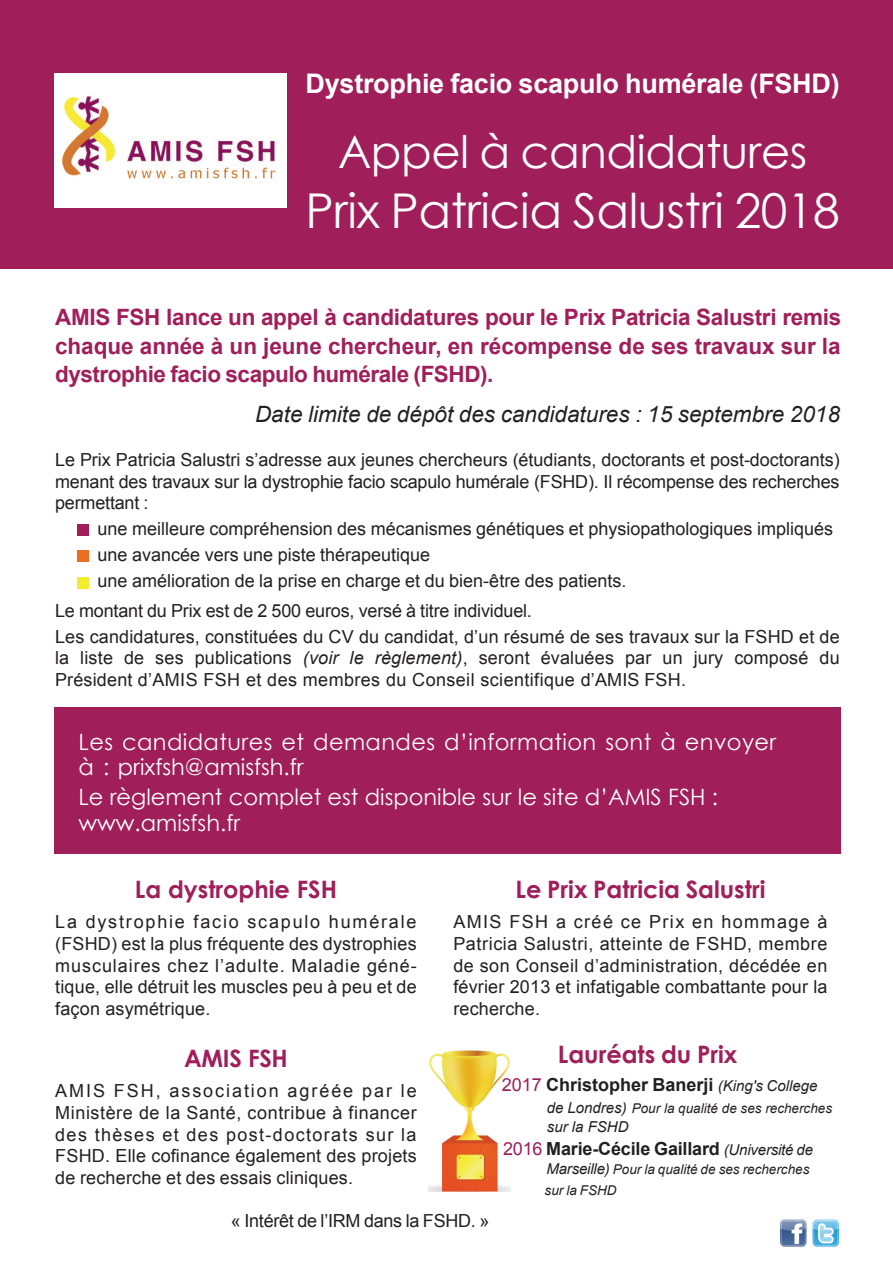
<style>
.page{position:relative;width:893px;height:1263px;background:#fff}
.page>*{position:absolute;margin:0;border:0;box-sizing:border-box;transform-origin:0 0}
.t1{font:48px "Century Gothic";letter-spacing:-.01em;color:#fff}
.t2{font:45px "Century Gothic";letter-spacing:-.01em;color:#fff}
.t3{font:700 27px "Arial";letter-spacing:-.01em;color:#fff}
.t4{font:700 24px "Century Gothic";color:#a01e5a}
.t5{font:700 22.5px/28.5px "Arial";letter-spacing:-.02em;color:#a01e5a;text-align:justify}
.t6{font:22.5px/25.5px "Century Gothic";letter-spacing:.02em;color:#fff}
.t7{font:22.5px/25.5px "Century Gothic";color:#fff}
.t8{font:italic 22.5px "Arial";color:#231f20}
.t9{font:18px/21.6px "Arial";letter-spacing:.01em;color:#231f20;text-align:justify}
.t10{font:700 18px "Arial";letter-spacing:-.005em;color:#231f20}
.t11{font:18px "Arial";letter-spacing:-.015em;color:#231f20}
.t12{font:italic 15px "Arial";color:#231f20}
.t13{font:italic 13.5px/21.6px "Arial";color:#231f20}
.s1{font-style:italic}
.s2{font-weight:400;color:#a01e5a}
.s3{font-weight:400;font-style:italic;font-size:15px}
.s4{font-size:15px}
</style>
<div class="page">
<img style="left:428px;top:1050px;width:82px;height:142px">
<div style="left:0;top:0;width:893px;height:269px;background:#a01e5a"></div>
<div style="left:54px;top:73px;width:232px;height:134px;background:#fff"></div>
<img style="left:62px;top:96px;width:214px;height:83px">
<div style="left:54px;top:707px;width:786px;height:147px;background:#a01e5a"></div>
<img style="left:780px;top:1219px;width:60px;height:28px">
<div style="left:77px;top:524px;width:12px;height:11px;background:#a01e5a"></div>
<div style="left:77px;top:550px;width:12px;height:12px;background:#ea6f23"></div>
<div style="left:77px;top:577px;width:12px;height:11px;background:#f4ed2f"></div>
<h3 class="t3" style="left:306px;top:65px;width:536px">Dystrophie facio scapulo humérale (FSHD)</h3>
<h2 class="t2" style="left:338px;top:120px;width:471px">Appel à candidatures</h2>
<h1 class="t1" style="left:306px;top:177px;width:536px">Prix Patricia Salustri 2018</h1>
<p class="t5" style="left:55px;top:304px;width:788px">AMIS FSH lance un appel à candidatures pour le Prix Patricia Salustri remis chaque année à un jeune chercheur, en récompense de ses travaux sur la dystrophie facio scapulo humérale (FSHD).</p>
<p class="t8" style="left:255px;top:399px;width:586px">Date limite de dépôt des candidatures : 15 septembre 2018</p>
<p class="t9" style="left:55px;top:449px;width:786px">Le Prix Patricia Salustri s’adresse aux jeunes chercheurs (étudiants, doctorants et post-doctorants) menant des travaux sur la dystrophie facio scapulo humérale (FSHD). Il récompense des recherches permettant :</p>
<p class="t9" style="left:98px;top:516px;width:737px;line-height:25.8px;text-align:left">une meilleure compréhension des mécanismes génétiques et physiopathologiques impliqués une avancée vers une piste thérapeutique<br>une amélioration de la prise en charge et du bien-être des patients.</p>
<p class="t9" style="left:55px;top:598px;width:786px;line-height:25.8px">Le montant du Prix est de 2 500 euros, versé à titre individuel.<br>Les candidatures, constituées du CV du candidat, d’un résumé de ses travaux sur la FSHD et de</p>
<p class="t9" style="left:55px;top:647px;width:786px">la liste de ses publications <span class="s1">(voir le règlement)</span>, seront évaluées par un jury composé du<br>Président d’AMIS FSH et des membres du Conseil scientifique d’AMIS FSH.</p>
<p class="t6" style="left:79px;top:729px;width:699px">Les candidatures et demandes d’information sont à envoyer à : prixfsh@amisfsh.fr</p>
<p class="t7" style="left:79px;top:784px;width:641px">Le règlement complet est disponible sur le site d’AMIS FSH : www.amisfsh.fr</p>
<h3 class="t4" style="left:135px;top:871px;width:204px">La dystrophie FSH</h3>
<p class="t9" style="left:55px;top:911px;width:363px">La dystrophie facio scapulo humérale (FSHD) est la plus fréquente des dystrophies musculaires chez l’adulte. Maladie géné&shy;tique, elle détruit les muscles peu à peu et de façon asymétrique.</p>
<h3 class="t4" style="left:184px;top:1040px;width:105px">AMIS FSH</h3>
<p class="t9" style="left:55px;top:1080px;width:363px">AMIS FSH, association agréée par le Ministère de la Santé, contribue à financer des thèses et des post-doctorats sur la FSHD. Elle cofinance également des projets de recherche et des essais cliniques.</p>
<h3 class="t4" style="left:515px;top:871px;width:251px">Le Prix Patricia Salustri</h3>
<p class="t9" style="left:453px;top:911px;width:376px">AMIS FSH a créé ce Prix en hommage à Patricia Salustri, atteinte de FSHD, membre de son Conseil d’administration, décédée en février 2013 et infatigable combattante pour la recherche.</p>
<h3 class="t4" style="left:558px;top:1036px;width:181px">Lauréats du Prix</h3>
<p class="t10" style="left:502px;top:1073px;width:317px"><span class="s2">2017</span> Christopher Banerji <span class="s3">(King's College</span></p>
<p class="t13" style="left:547px;top:1097px;width:287px"><span class="s4">de Londres)</span> Pour la qualité de ses recherches</p>
<p class="t12" style="left:547px;top:1117px;width:83px">sur la FSHD</p>
<p class="t10" style="left:503px;top:1136px;width:311px"><span class="s2">2016</span> Marie-Cécile Gaillard <span class="s3">(Université de</span></p>
<p class="t13" style="left:545px;top:1158px;width:266px"><span class="s4">Marseille)</span> Pour la qualité de ses recherches sur la FSHD</p>
<p class="t11" style="left:231px;top:1209px;width:260px">« Intérêt de l’IRM dans la FSHD. »</p>
</div>
